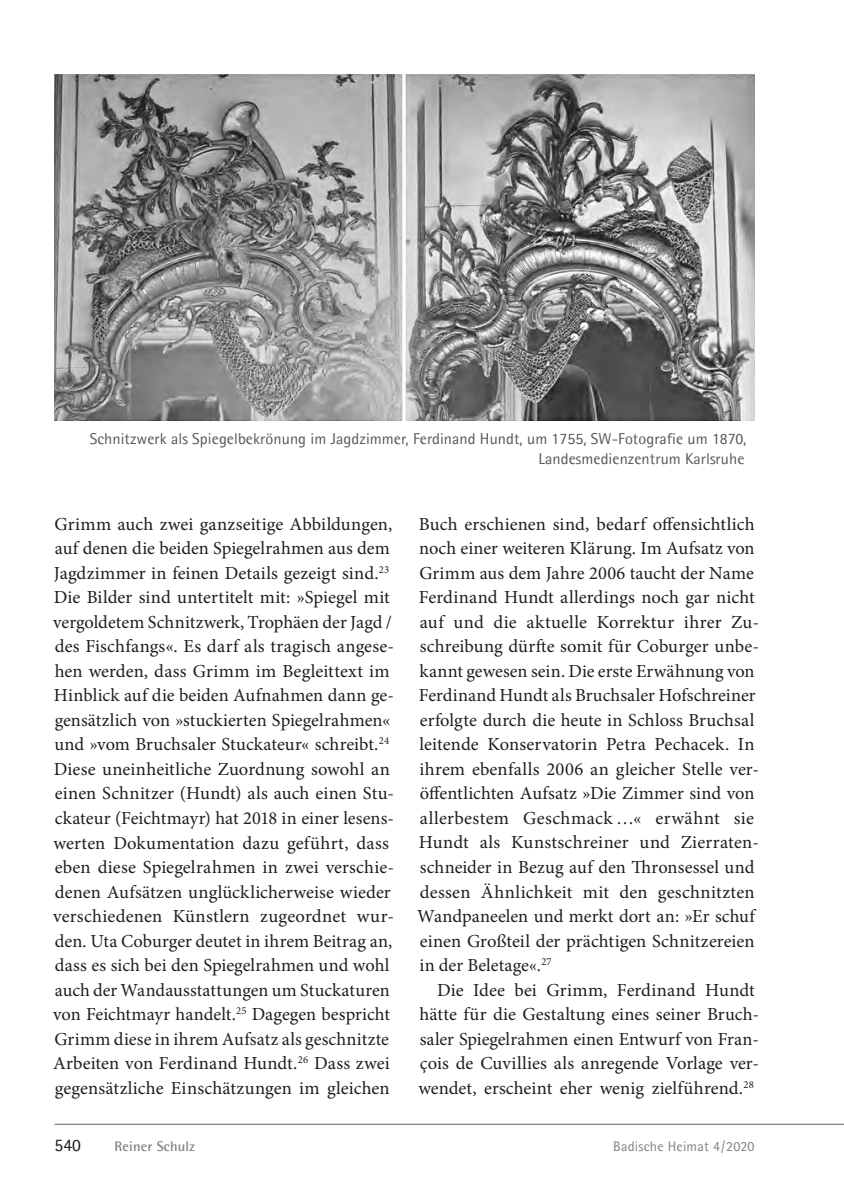
<style>
.page{position:relative;width:844px;height:1191px;background:#fff}
.page>*{position:absolute;margin:0;border:0;box-sizing:border-box;transform-origin:0 0}
.t1{font:18.38px/24.5px "Minion Pro";letter-spacing:.005em;color:#1d1e1f}
.t2{font:17.5px "Agfa Rotis Semisans";color:#1d1e1f}
.t3{font:15.75px/20.1px "Agfa Rotis Semisans";letter-spacing:.005em;color:#57585a;text-align:right}
.t4{font:14px "Agfa Rotis Semisans";letter-spacing:.015em;color:#808285}
.t5{font:700 14px "Agfa Rotis Semisans";letter-spacing:.015em;color:#808285}
</style>
<div class="page">
<hr style="left:55px;top:1124px;width:788px;height:1px;background:#636366">
<img style="left:55px;top:74px;width:699px;height:346px">
<p class="t3" style="left:90px;top:428px;width:658px">Schnitzwerk als Spiegelbekrönung im Jagdzimmer, Ferdinand Hundt, um 1755, SW-Fotografie um 1870,<br>Landesmedienzentrum Karlsruhe</p>
<p class="t1" style="left:53px;top:513px;width:342px">Grimm auch zwei ganzseitige Abbildungen, auf denen die beiden Spiegelrahmen aus dem Jagdzimmer in feinen Details gezeigt sind.<sup>23<br></sup>Die Bilder sind untertitelt mit: »Spiegel mit vergoldetem Schnitzwerk, Trophäen der Jagd / des Fischfangs«. Es darf als tragisch angese&shy;hen werden, dass Grimm im Begleittext im Hinblick auf die beiden Aufnahmen dann ge&shy;gensätzlich von »stuckierten Spiegelrahmen« und »vom Bruchsaler Stuckateur« schreibt.<sup>24<br></sup>Diese uneinheitliche Zuordnung sowohl an einen Schnitzer (Hundt) als auch einen Stu&shy;ckateur (Feichtmayr) hat 2018 in einer lesens&shy;werten Dokumentation dazu geführt, dass eben diese Spiegelrahmen in zwei verschie&shy;denen Aufsätzen unglücklicherweise wieder verschiedenen Künstlern zugeordnet wur&shy;den. Uta Coburger deutet in ihrem Beitrag an, dass es sich bei den Spiegelrahmen und wohl auch der Wandausstattungen um Stuckaturen von Feichtmayr handelt.<sup>25</sup> Dagegen bespricht Grimm diese in ihrem Aufsatz als geschnitzte Arbeiten von Ferdinand Hundt.<sup>26</sup> Dass zwei gegensätzliche Einschätzungen im gleichen</p>
<p class="t1" style="left:419px;top:513px;width:337px">Buch erschienen sind, bedarf offensichtlich</p>
<p class="t1" style="left:419px;top:538px;width:337px">noch einer weiteren Klärung. Im Aufsatz von</p>
<p class="t1" style="left:419px;top:562px;width:336px">Grimm aus dem Jahre 2006 taucht der Name</p>
<p class="t1" style="left:419px;top:587px;width:337px">Ferdinand Hundt allerdings noch gar nicht</p>
<p class="t1" style="left:419px;top:611px;width:340px">auf und die aktuelle Korrektur ihrer Zu-</p>
<p class="t1" style="left:419px;top:636px;width:340px">schreibung dürfte somit für Coburger unbe-</p>
<p class="t1" style="left:419px;top:660px;width:336px">kannt gewesen sein. Die erste Erwähnung von</p>
<p class="t1" style="left:419px;top:685px;width:338px">Ferdinand Hundt als Bruchsaler Hofschreiner</p>
<p class="t1" style="left:420px;top:709px;width:336px">erfolgte durch die heute in Schloss Bruchsal</p>
<p class="t1" style="left:419px;top:734px;width:336px">leitende Konservatorin Petra Pechacek. In</p>
<p class="t1" style="left:419px;top:758px;width:341px">ihrem ebenfalls 2006 an gleicher Stelle ver-</p>
<p class="t1" style="left:420px;top:783px;width:336px">öffentlichten Aufsatz »Die Zimmer sind von</p>
<p class="t1" style="left:420px;top:807px;width:335px">allerbestem Geschmack …« erwähnt sie</p>
<p class="t1" style="left:419px;top:832px;width:341px">Hundt als Kunstschreiner und Zierraten-</p>
<p class="t1" style="left:419px;top:856px;width:336px">schneider in Bezug auf den Thronsessel und</p>
<p class="t1" style="left:420px;top:881px;width:336px">dessen Ähnlichkeit mit den geschnitzten</p>
<p class="t1" style="left:417px;top:905px;width:339px">Wandpaneelen und merkt dort an: »Er schuf</p>
<p class="t1" style="left:420px;top:930px;width:336px">einen Großteil der prächtigen Schnitzereien</p>
<p class="t1" style="left:419px;top:954px;width:134px">in der Beletage«.<sup>27</sup></p>
<p class="t1" style="left:437px;top:979px;width:319px">Die Idee bei Grimm, Ferdinand Hundt</p>
<p class="t1" style="left:419px;top:1003px;width:341px">hätte für die Gestaltung eines seiner Bruch-</p>
<p class="t1" style="left:419px;top:1028px;width:340px">saler Spiegelrahmen einen Entwurf von Fran-</p>
<p class="t1" style="left:420px;top:1052px;width:340px">çois de Cuvillies als anregende Vorlage ver-</p>
<p class="t1" style="left:418px;top:1077px;width:337px">wendet, erscheint eher wenig zielführend.<sup>28</sup></p>
<p class="t2" style="left:55px;top:1134px;width:28px">540</p>
<p class="t5" style="left:114px;top:1137px;width:82px">Reiner Schulz</p>
<p class="t4" style="left:613px;top:1137px;width:143px">Badische Heimat 4 / 2020</p>
</div>
